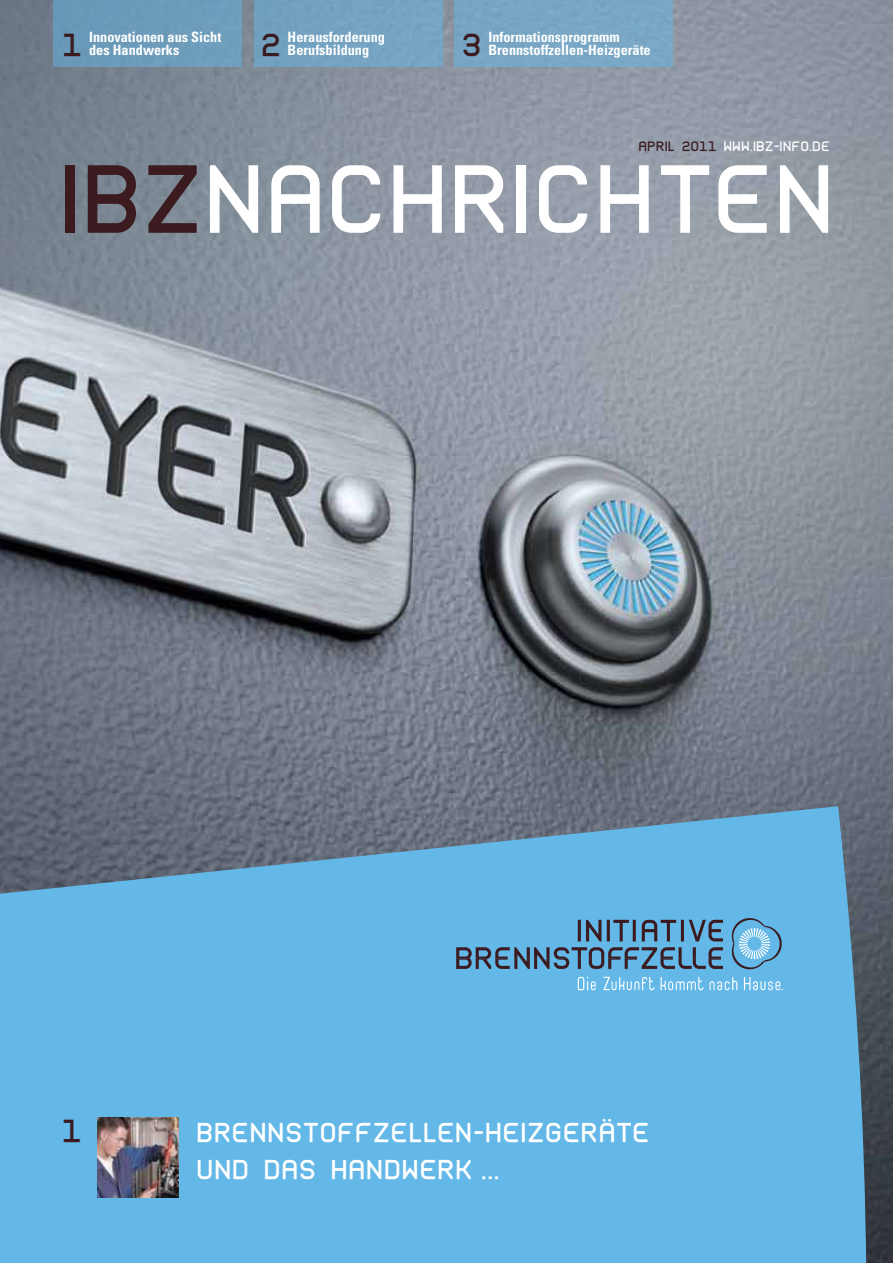
<style>
.page{position:relative;width:893px;height:1263px;background:#fff}
.page>*{position:absolute;margin:0;border:0;box-sizing:border-box;transform-origin:0 0}
.t1{font:94.5px "IBZ Font";color:#fff}
.t2{font:31.5px "IBZ Font";color:#3b1b20}
.t3{font:27px/37.5px "IBZ Font";letter-spacing:.01em;color:#fff}
.t4{font:700 condensed 14.25px/13.5px "Univers";color:#fff}
.t5{font:13.5px "IBZ Font";color:#3b1b20}
.t6{font:13.5px "IBZ Font";color:#fff}
.s1{font-family:"IBZ Font";font-weight:400;font-stretch:normal;font-size:31.5px;color:#3b1b20}
.s2{color:#fff}
.s3{color:#3b1b20}
</style>
<div class="page">
<img style="left:0;top:0;width:893px;height:1263px">
<svg style="left:0;top:806px;width:866px;height:457px;background:#62aeda"></svg>
<div style="left:53px;top:0;width:189px;height:66px;background:#6c9cba"></div>
<div style="left:254px;top:0;width:189px;height:66px;background:#74a2c1"></div>
<div style="left:455px;top:0;width:218px;height:66px;background:#78a6c4"></div>
<svg style="left:456px;top:916px;width:328px;height:74px;background:#62a3ca"></svg>
<img style="left:98px;top:1118px;width:81px;height:80px">
<p class="t4" style="left:64px;top:30px;width:158px;text-indent:25px">Innovationen aus Sicht<br><span class="s1">1</span> des Handwerks</p>
<p class="t4" style="left:263px;top:30px;width:123px;text-indent:24px">Herausforderung<br><span class="s1">2</span> Berufsbildung</p>
<p class="t4" style="left:464px;top:30px;width:188px;text-align:center">Informationsprogramm<br><span class="s1">3</span> Brennstoffzellen-Heizgeräte</p>
<p class="t5" style="left:639px;top:138px;width:95px">APRIL 2011 <span class="s2">WWW</span></p>
<p class="t6" style="left:751px;top:138px;width:81px">.IBZ-INFO.DE</p>
<h1 class="t1" style="left:66px;top:144px;width:778px"><span class="s3">IBZ</span>NACHRICHTEN</h1>
<h2 class="t2" style="left:64px;top:1112px;width:22px">1</h2>
<h3 class="t3" style="left:198px;top:1113px;width:455px">BRENNSTOFFZELLEN-HEIZGERÄTE<br>UND DAS HANDWERK ...</h3>
</div>
